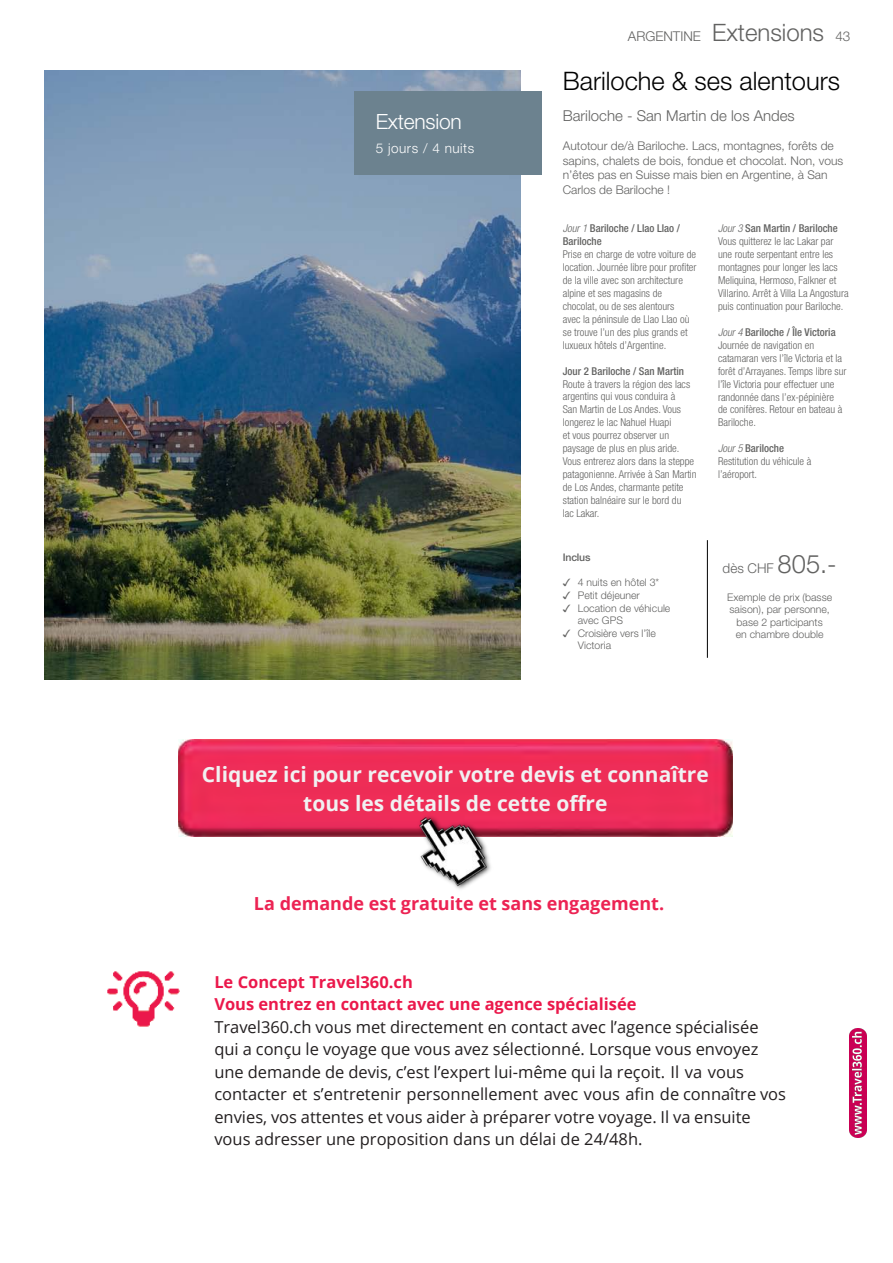
<style>
.page{position:relative;width:893px;height:1263px;background:#fff}
.page>*{position:absolute;margin:0;border:0;box-sizing:border-box;transform-origin:0 0}
.t1{font:300 25.5px "Helvetica Neue";color:#000}
.t2{font:700 21px/28.7px "Open Sans";color:#f1f1f2;text-align:center}
.t3{font:300 21px "Helvetica Neue";letter-spacing:-.01em;color:#fff}
.t4{font:700 18px "Open Sans";color:#ec2353}
.t5{font:16.5px/22.5px "Open Sans";color:#231f20}
.t6{font:700 16.5px/22.5px "Open Sans";color:#eb184b}
.t7{font:300 15px "Helvetica Neue";color:#626261}
.t8{font:300 13.5px "Helvetica Neue";color:#626261}
.t9{font:300 13.5px "Helvetica Neue";letter-spacing:.04em;color:#fff}
.t10{font:300 12px/14.4px "Helvetica Neue";color:#626261}
.t11{font:300 condensed 10.8px/12.9px "Helvetica Neue";color:#626261}
.t12{font:500 condensed 10.8px/12.9px "Helvetica Neue";color:#626261}
.t13{font:300 10.5px/12.6px "Helvetica Neue";color:#626261;text-align:center}
.t14{font:500 10.5px "Helvetica Neue";letter-spacing:-.02em;color:#626261}
.s1{font-size:24px}
.s2{font-weight:300;font-style:italic}
.s3{font-family:"Monotype Sorts";font-weight:400}
.s4{font-style:italic}
.s5{font-weight:500}
.s6{font-size:25.5px}
</style>
<div class="page">
<img style="left:44px;top:70px;width:476px;height:609px">
<hr style="left:707px;top:540px;width:1px;height:118px;background:#000">
<div style="left:354px;top:92px;width:187px;height:83px;background:#6c828f"></div>
<img style="left:107px;top:971px;width:72px;height:56px">
<img style="left:850px;top:1028px;width:16px;height:109px">
<img style="left:178px;top:740px;width:554px;height:97px">
<img style="left:416px;top:814px;width:77px;height:75px">
<h2 class="t3" style="left:376px;top:109px;width:88px">Extension</h2>
<p class="t9" style="left:376px;top:140px;width:100px">5 jours / 4 nuits</p>
<p class="t8" style="left:628px;top:28px;width:224px">ARGENTINE <span class="s1">Extensions</span> 43</p>
<h1 class="t1" style="left:563px;top:66px;width:279px">Bariloche &amp; ses alentours</h1>
<h3 class="t7" style="left:563px;top:106px;width:234px">Bariloche - San Martin de los Andes</h3>
<p class="t10" style="left:563px;top:139px;width:282px">Autotour de/à Bariloche. Lacs, montagnes, forêts de sapins, chalets de bois, fondue et chocolat. Non, vous n’êtes pas en Suisse mais bien en Argentine, à San Carlos de Bariloche !</p>
<p class="t12" style="left:563px;top:222px;width:119px"><span class="s2">Jour 1</span> Bariloche / Llao Llao /<br>Bariloche</p>
<p class="t11" style="left:563px;top:247px;width:135px">Prise en charge de votre voiture de location. Journée libre pour profiter de la ville avec son architecture alpine et ses magasins de chocolat, ou de ses alentours<br>avec la péninsule de Llao Llao où se trouve l’un des plus grands et luxueux hôtels d’Argentine.</p>
<p class="t12" style="left:563px;top:364px;width:123px">Jour 2 Bariloche / San Martin</p>
<p class="t11" style="left:563px;top:377px;width:135px">Route à travers la région des lacs argentins qui vous conduira à<br>San Martin de Los Andes. Vous longerez le lac Nahuel Huapi<br>et vous pourrez observer un paysage de plus en plus aride.<br>Vous entrerez alors dans la steppe patagonienne. Arrivée à San Martin de Los Andes, charmante petite station balnéaire sur le bord du<br>lac Lakar.</p>
<p class="t14" style="left:563px;top:551px;width:29px">Inclus</p>
<p class="t13" style="left:563px;top:576px;width:98px"><span class="s3">3</span> 4 nuits en hôtel 3*</p>
<p class="t13" style="left:563px;top:589px;width:79px"><span class="s3">3</span> Petit déjeuner</p>
<p class="t13" style="left:563px;top:601px;width:109px"><span class="s3">3</span> Location de véhicule</p>
<p class="t13" style="left:578px;top:614px;width:47px">avec GPS</p>
<p class="t13" style="left:563px;top:626px;width:95px"><span class="s3">3</span> Croisière vers l’île</p>
<p class="t13" style="left:578px;top:639px;width:35px">Victoria</p>
<p class="t11" style="left:718px;top:222px;width:132px"><span class="s4">Jour 3</span> <span class="s5">San Martin / Bariloche<br></span>Vous quitterez le lac Lakar par une route serpentant entre les montagnes pour longer les lacs<br>Meliquina, Hermoso, Falkner et<br>Villarino. Arrêt à Villa La Angostura puis continuation pour Bariloche.</p>
<p class="t11" style="left:718px;top:325px;width:130px"><span class="s4">Jour 4</span> <span class="s5">Bariloche / Île Victoria<br></span>Journée de navigation en catamaran vers l’île Victoria et la forêt d’Arrayanes. Temps libre sur l’île Victoria pour effectuer une randonnée dans l’ex-pépinière<br>de conifères. Retour en bateau à<br>Bariloche.</p>
<p class="t11" style="left:718px;top:442px;width:95px"><span class="s4">Jour 5</span> <span class="s5">Bariloche<br></span>Restitution du véhicule à l’aéroport.</p>
<p class="t8" style="left:723px;top:560px;width:116px">dès CHF <span class="s6">805.-</span></p>
<p class="t13" style="left:727px;top:590px;width:107px">Exemple de prix (basse saison), par personne, base 2 participants<br>en chambre double</p>
<h2 class="t2" style="left:202px;top:760px;width:508px">Cliquez ici pour recevoir votre devis et connaître tous les détails de cette offre</h2>
<h3 class="t4" style="left:254px;top:891px;width:412px">La demande est gratuite et sans engagement.</h3>
<h3 class="t6" style="left:214px;top:970px;width:424px">Le Concept Travel360.ch<br>Vous entrez en contact avec une agence spécialisée</h3>
<p class="t5" style="left:214px;top:1015px;width:573px">Travel360.ch vous met directement en contact avec l’agence spécialisée qui a conçu le voyage que vous avez sélectionné. Lorsque vous envoyez une demande de devis, c’est l’expert lui-même qui la reçoit. Il va vous contacter et s’entretenir personnellement avec vous afin de connaître vos envies, vos attentes et vous aider à préparer votre voyage. Il va ensuite vous adresser une proposition dans un délai de 24/48h.</p>
</div>
